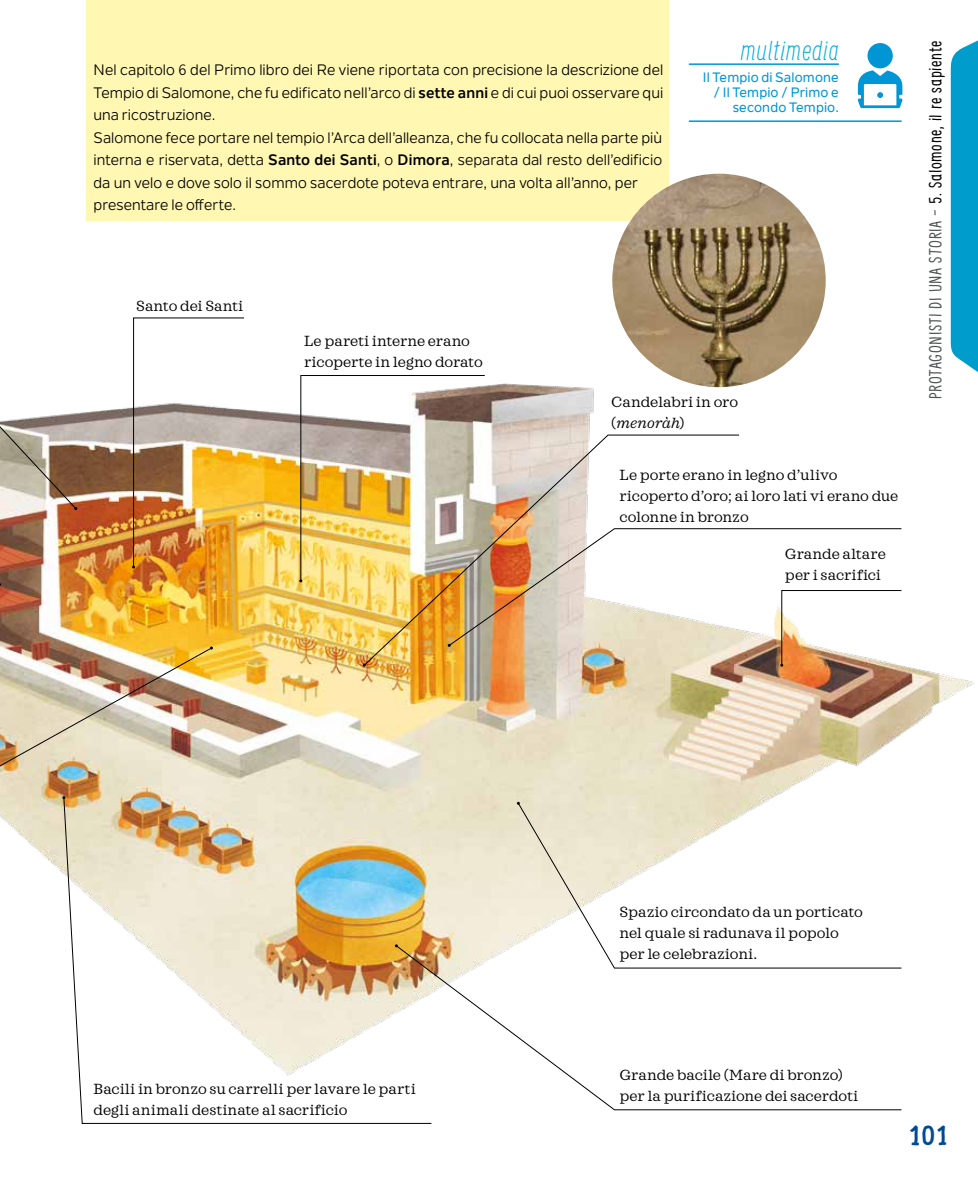
<style>
.page{position:relative;width:978px;height:1191px;background:#fff}
.page>*{position:absolute;margin:0;border:0;box-sizing:border-box;transform-origin:0 0}
.t1{font:italic 300 27px "Supernettcn";letter-spacing:.03em;color:#00aee2}
.t2{font:700 27px "Supernettcn";color:#004994}
.t3{font:17.25px "Supernettcn";letter-spacing:.04em;color:#525556}
.t4{font:15px/22.5px "Nolan Next";letter-spacing:.005em;color:#000}
.t5{font:15px/21px "Sagona";color:#000}
.t6{font:500 13.5px/15px "Nolan Next";letter-spacing:.01em;color:#0096d6;text-align:right}
.s1{font-weight:700}
.s2{font-style:italic}
.s3{color:#000}
</style>
<div class="page">
<div style="left:951px;top:40px;width:27px;height:288px;background:#009dcc"></div>
<div style="left:86px;top:0;width:583px;height:220px;background:#fff7b2"></div>
<img style="left:0;top:328px;width:978px;height:616px">
<img style="left:132px;top:317px;width:113px;height:251px">
<img style="left:299px;top:375px;width:186px;height:207px">
<svg style="left:780px;top:646px;width:122px;height:20px"></svg>
<img style="left:363px;top:434px;width:377px;height:232px">
<svg style="left:448px;top:528px;width:454px;height:118px"></svg>
<svg style="left:517px;top:802px;width:385px;height:142px"></svg>
<svg style="left:432px;top:944px;width:470px;height:166px"></svg>
<img style="left:0;top:328px;width:77px;height:258px">
<img style="left:63px;top:797px;width:369px;height:327px">
<img style="left:0;top:646px;width:213px;height:171px">
<img style="left:612px;top:174px;width:214px;height:213px;border-radius:107px">
<hr style="left:689px;top:63px;width:150px;height:2px;background:#0096d6">
<hr style="left:689px;top:120px;width:213px;height:2px;background:#0096d6">
<svg style="left:858px;top:70px;width:44px;height:38px"></svg>
<div style="left:867px;top:43px;width:26px;height:25px;background:#0096d6;border-radius:50%"></div>
<p class="t4" style="left:94px;top:59px;width:571px">Nel capitolo 6 del Primo libro dei Re viene riportata con precisione la descrizione del Tempio di Salomone, che fu edificato nell’arco di <span class="s1">sette anni</span> e di cui puoi osservare qui una ricostruzione.<br>Salomone fece portare nel tempio l’Arca dell’alleanza, che fu collocata nella parte più interna e riservata, detta <span class="s1">Santo dei Santi</span>, o <span class="s1">Dimora</span>, separata dal resto dell’edificio da un velo e dove solo il sommo sacerdote poteva entrare, una volta all’anno, per presentare le offerte.</p>
<p class="t5" style="left:136px;top:295px;width:109px">Santo dei Santi</p>
<p class="t5" style="left:304px;top:330px;width:180px">Le pareti interne erano ricoperte in legno dorato</p>
<h1 class="t1" style="left:740px;top:33px;width:100px">multimedia</h1>
<p class="t6" style="left:703px;top:70px;width:137px">Il Tempio di Salomone / Il Tempio / Primo e secondo Tempio.</p>
<p class="t5" style="left:611px;top:391px;width:128px">Candelabri in oro (<span class="s2">menoràh</span>)</p>
<p class="t5" style="left:619px;top:464px;width:280px">Le porte erano in legno d’ulivo ricoperto d’oro; ai loro lati vi erano due colonne in bronzo</p>
<p class="t5" style="left:785px;top:544px;width:102px">Grande altare per i sacrifici</p>
<p class="t3" style="left:924px;top:399px;width:360px;rotate:-90deg">Protagonisti di una storiA - <span class="s3">5. Salomone, il re sapiente</span></p>
<p class="t5" style="left:94px;top:1078px;width:324px">Bacili in bronzo su carrelli per lavare le parti degli animali destinate al sacrificio</p>
<p class="t5" style="left:619px;top:901px;width:245px">Spazio circondato da un porticato nel quale si radunava il popolo per le celebrazioni.</p>
<p class="t5" style="left:619px;top:1064px;width:240px">Grande bacile (Mare di bronzo) per la purificazione dei sacerdoti</p>
<h1 class="t2" style="left:910px;top:1117px;width:39px">101</h1>
</div>
